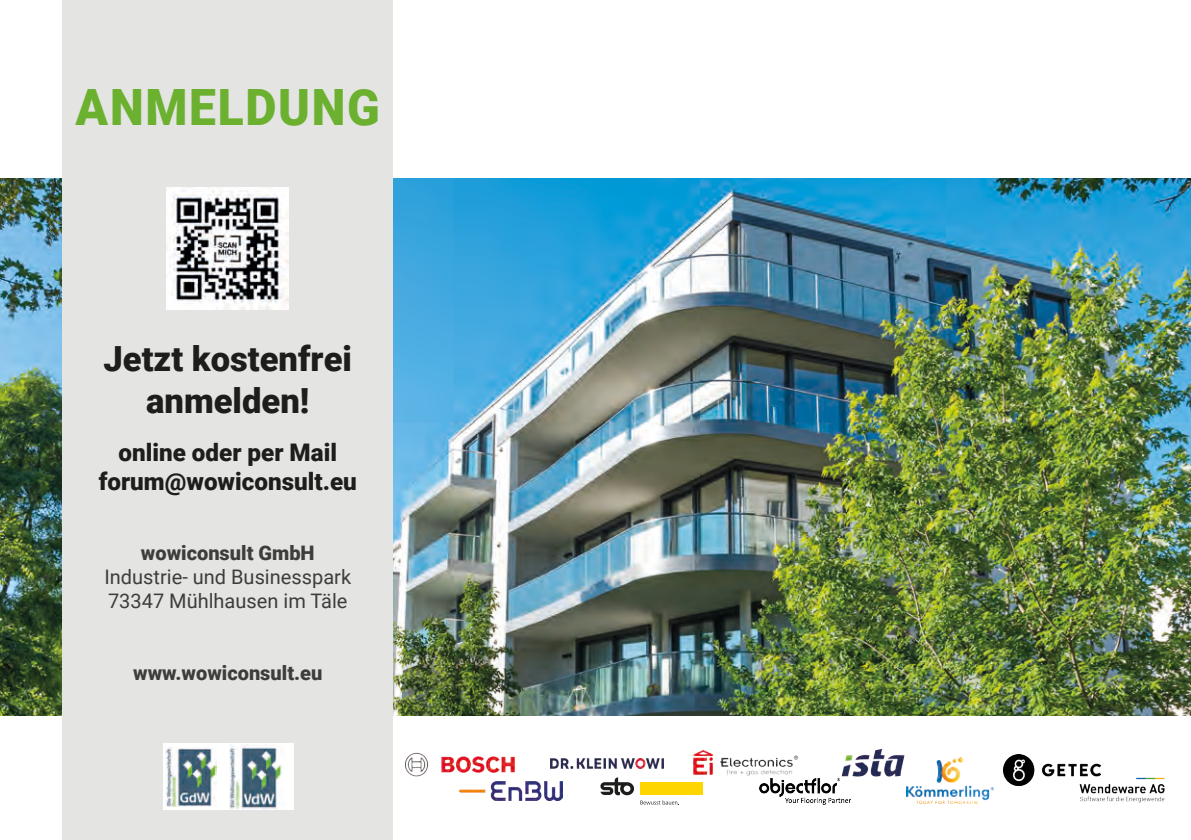
<style>
.page{position:relative;width:1191px;height:840px;background:#fff}
.page>*{position:absolute;margin:0;border:0;box-sizing:border-box;transform-origin:0 0}
.t1{font:900 50px "Roboto";letter-spacing:.035em;color:#6bb02e;scale:.96 1}
.t2{font:900 34.6px "Roboto";color:#1d1d1b}
.t3{font:900 24.2px "Roboto";color:#1d1d1b}
.t4{font:20px "Roboto";color:#3d3d3c}
.t5{font:900 20px "Roboto";color:#3d3d3c}
</style>
<div class="page">
<img style="left:0;top:179px;width:1191px;height:535px">
<div style="left:62px;top:0;width:331px;height:839px;background:#e4e4e3"></div>
<img style="left:167px;top:187px;width:122px;height:122px">
<img style="left:405px;top:752px;width:110px;height:41px">
<img style="left:460px;top:781px;width:102px;height:18px">
<img style="left:551px;top:758px;width:113px;height:10px">
<svg style="left:600px;top:777px;width:34px;height:17px"></svg>
<div style="left:640px;top:781px;width:63px;height:13px;background:#ffd500"></div>
<svg style="left:640px;top:800px;width:38px;height:4px"></svg>
<img style="left:1003px;top:754px;width:97px;height:31px">
<img style="left:759px;top:778px;width:91px;height:26px">
<img style="left:1076px;top:774px;width:89px;height:29px">
<img style="left:841px;top:749px;width:64px;height:28px">
<img style="left:906px;top:757px;width:87px;height:45px">
<img style="left:693px;top:750px;width:112px;height:29px">
<div style="left:162px;top:743px;width:131px;height:66px;background:#fff"></div>
<img style="left:165px;top:747px;width:52px;height:59px">
<img style="left:229px;top:744px;width:53px;height:64px">
<p class="t1" style="left:76px;top:72px;width:318px">ANMELDUNG</p>
<p class="t2" style="left:103px;top:334px;width:250px">Jetzt kostenfrei</p>
<p class="t2" style="left:146px;top:376px;width:165px">anmelden!</p>
<p class="t3" style="left:119px;top:435px;width:220px">online oder per Mail</p>
<p class="t3" style="left:99px;top:464px;width:260px">forum@wowiconsult.eu</p>
<p class="t5" style="left:141px;top:538px;width:175px">wowiconsult GmbH</p>
<p class="t4" style="left:104px;top:562px;width:248px">Industrie- und Businesspark</p>
<p class="t4" style="left:108px;top:586px;width:241px">73347 Mühlhausen im Täle</p>
<p class="t5" style="left:133px;top:658px;width:191px">www.wowiconsult.eu</p>
</div>
